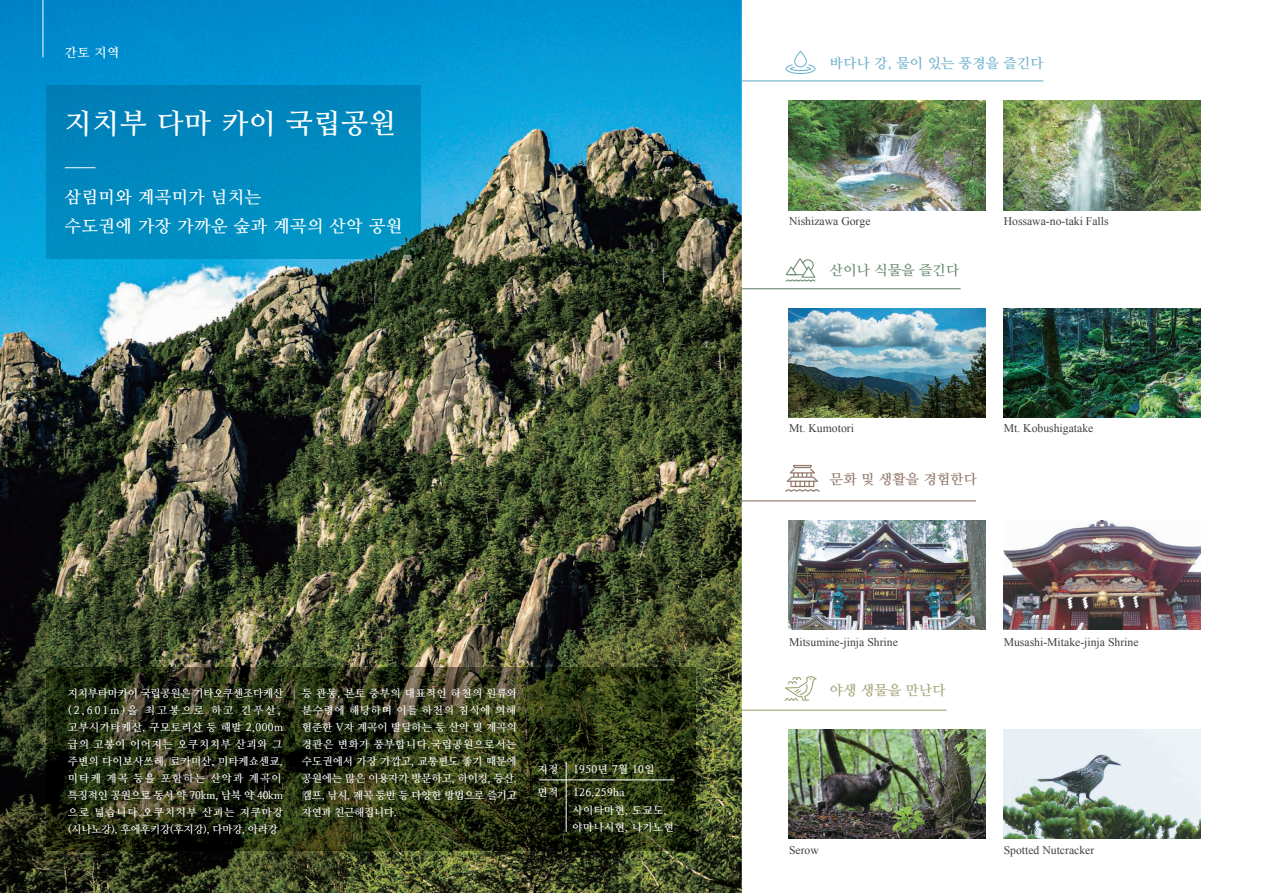
<style>
.page{position:relative;width:1263px;height:893px;background:#fff}
.page>*{position:absolute;margin:0;border:0;box-sizing:border-box;transform-origin:0 0}
.t1{font:700 27.9px "Nanum Myeongjo";letter-spacing:.04em;color:#fff}
.t2{font:700 16.95px/29px "Nanum Myeongjo";letter-spacing:.04em;color:#fff}
.t3{font:700 13.8px "Nanum Myeongjo";letter-spacing:.02em;color:#6eb2ce}
.t4{font:700 13.8px "Nanum Myeongjo";letter-spacing:.02em;color:#92776a}
.t5{font:700 13.8px "Nanum Myeongjo";letter-spacing:.02em;color:#698a71}
.t6{font:700 13.8px "Nanum Myeongjo";letter-spacing:.02em;color:#a4a47a}
.t7{font:700 12.75px "Nanum Myeongjo";color:#fff}
.t8{font:11.7px "Times New Roman";color:#3e3e3f}
.t9{font:700 10.65px/17px "Nanum Myeongjo";letter-spacing:.02em;color:#fff}
.t10{font:700 10.65px/17.4px "Nanum Myeongjo";letter-spacing:.04em;color:#fff}
</style>
<div class="page">
<img style="left:0;top:0;width:742px;height:893px">
<img style="left:47px;top:86px;width:373px;height:172px">
<hr style="left:43px;top:0;width:1px;height:57px;background:#fff">
<hr style="left:65px;top:167px;width:31px;height:1px;background:#fff">
<img style="left:47px;top:668px;width:648px;height:182px">
<hr style="left:539px;top:779px;width:135px;height:1px;background:#fff">
<hr style="left:566px;top:762px;width:1px;height:70px;background:#fff">
<svg style="left:786px;top:258px;width:29px;height:24px"></svg>
<svg style="left:784px;top:676px;width:33px;height:25px"></svg>
<hr style="left:742px;top:80px;width:301px;height:1px;background:#6eb2ce">
<hr style="left:742px;top:288px;width:218px;height:1px;background:#698a71">
<hr style="left:742px;top:500px;width:234px;height:1px;background:#92776a">
<hr style="left:742px;top:710px;width:205px;height:1px;background:#a4a47a">
<svg style="left:786px;top:51px;width:29px;height:23px"></svg>
<svg style="left:785px;top:465px;width:35px;height:27px"></svg>
<img style="left:789px;top:101px;width:196px;height:109px">
<img style="left:1004px;top:101px;width:196px;height:109px">
<img style="left:789px;top:308px;width:196px;height:109px">
<img style="left:1004px;top:308px;width:196px;height:109px">
<img style="left:789px;top:520px;width:196px;height:109px">
<img style="left:1004px;top:520px;width:196px;height:109px">
<img style="left:789px;top:729px;width:196px;height:109px">
<img style="left:1004px;top:729px;width:196px;height:109px">
<p class="t7" style="left:65px;top:45px;width:56px">간토 지역</p>
<h1 class="t1" style="left:65px;top:106px;width:332px">지치부 다마 카이 국립공원</h1>
<h2 class="t2" style="left:65px;top:182px;width:339px">삼림미와 계곡미가 넘치는<br>수도권에 가장 가까운 숲과 계곡의 산악 공원</h2>
<p class="t9" style="left:68px;top:685px;width:217px">지치부타마카이 국립공원은 기타오쿠센조다케산 (2,601m)을 최고봉으로 하고 긴푸산, 고부시가타케산, 구모토리산 등 해발 2,000m 급의 고봉이 이어지는 오쿠치치부 산괴와 그 주변의 다이보사쓰레, 료카미산, 미타케쇼센쿄, 미타케 계곡 등을 포함하는 산악과 계곡이 특징적인 공원으로 동서 약 70km, 남북 약 40km 으로 넓습니다.오쿠치치부 산괴는 지쿠마강 (시나노강), 후에후키강(후지강), 다마강, 아라강</p>
<p class="t9" style="left:302px;top:685px;width:217px;text-align:justify">등 관동, 본토 중부의 대표적인 하천의 원류와 분수령에 해당하며 이들 하천의 침식에 의해 험준한 V자 계곡이 발달하는 등 산악 및 계곡의 경관은 변화가 풍부합니다.국립공원으로서는 수도권에서 가장 가깝고, 교통편도 좋기 때문에 공원에는 많은 이용자가 방문하고, 하이킹, 등산, 캠프, 낚시, 계곡 등반 등 다양한 방법으로 즐기고 자연과 친근해집니다.</p>
<p class="t9" style="left:538px;top:761px;width:22px">지정</p>
<p class="t10" style="left:573px;top:761px;width:83px">1950년 7월 10일</p>
<p class="t9" style="left:538px;top:784px;width:22px">면적</p>
<p class="t10" style="left:573px;top:784px;width:103px">126,259ha 사이타마현, 도쿄도, 야마나시현, 나가노현</p>
<p class="t3" style="left:830px;top:55px;width:215px">바다나 강, 물이 있는 풍경을 즐긴다</p>
<p class="t8" style="left:789px;top:214px;width:83px">Nishizawa Gorge</p>
<p class="t8" style="left:1004px;top:214px;width:106px">Hossawa-no-taki Falls</p>
<p class="t5" style="left:830px;top:262px;width:131px">산이나 식물을 즐긴다</p>
<p class="t8" style="left:789px;top:421px;width:66px">Mt. Kumotori</p>
<p class="t8" style="left:1004px;top:421px;width:91px">Mt. Kobushigatake</p>
<p class="t4" style="left:830px;top:471px;width:149px">문화 및 생활을 경험한다</p>
<p class="t8" style="left:789px;top:634px;width:110px">Mitsumine-jinja Shrine</p>
<p class="t8" style="left:1004px;top:634px;width:136px">Musashi-Mitake-jinja Shrine</p>
<p class="t6" style="left:830px;top:682px;width:117px">야생 생물을 만난다</p>
<p class="t8" style="left:789px;top:842px;width:31px">Serow</p>
<p class="t8" style="left:1004px;top:842px;width:92px">Spotted Nutcracker</p>
</div>
